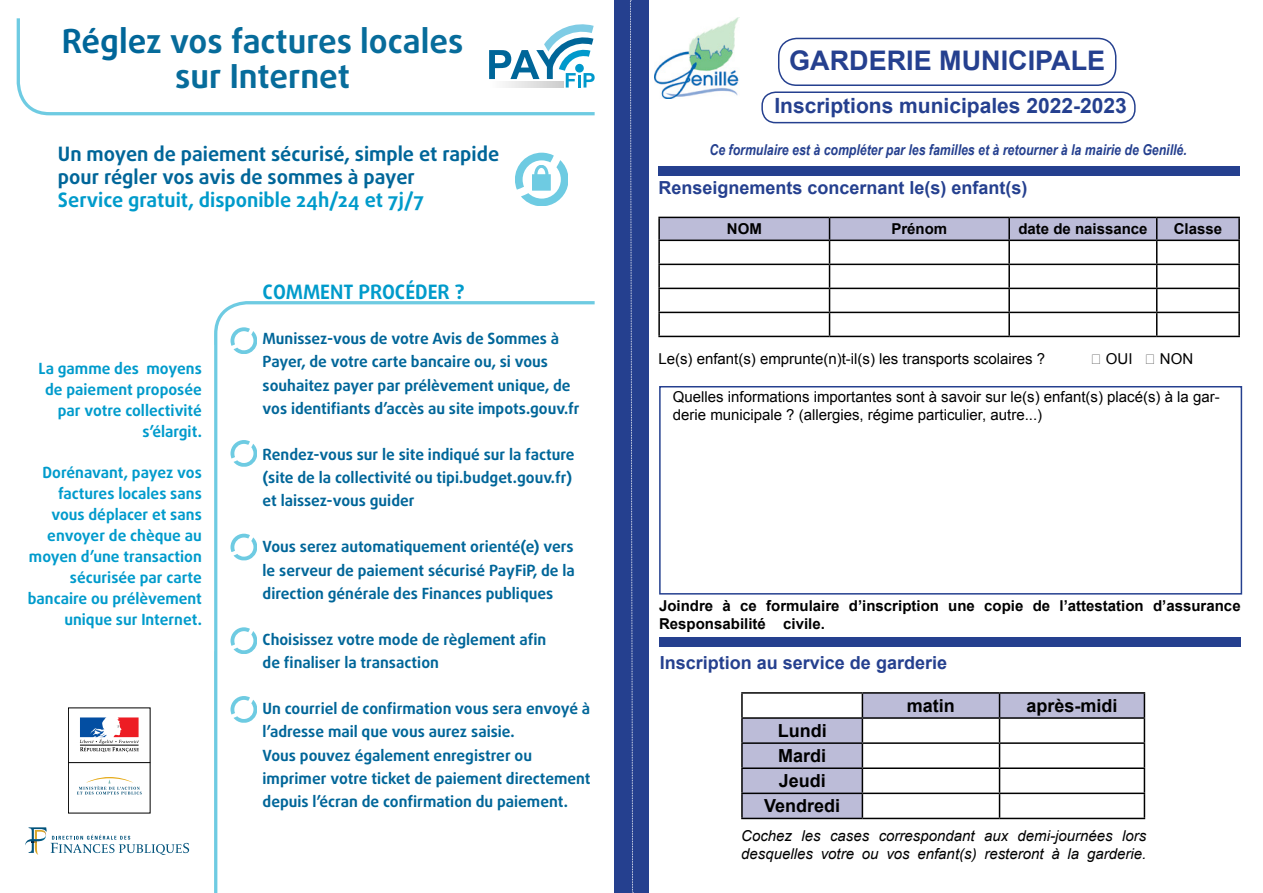
<style>
.page{position:relative;width:1263px;height:893px;background:#fff}
.page>*{position:absolute;margin:0;border:0;box-sizing:border-box;transform-origin:0 0}
.t1{font:700 33px/35.2px "Daxline Pro";color:#076c9b;text-align:center}
.t2{font:700 27px "Arial";color:#25408f}
.t3{font:700 21px "Arial";color:#25408f}
.t4{font:700 19.8px/23.1px "Daxline Pro";color:#069}
.t5{font:700 19.8px "Daxline Pro";color:#009bcb}
.t6{font:700 18px "Arial";color:#25408f}
.t7{font:700 18px/25px "Arial";color:#000;text-align:center}
.t8{font:700 15.45px/23.1px "Daxline Pro";color:#069}
.t9{font:700 15.45px/20.9px "Daxline Pro";color:#009bcc;text-align:right}
.t10{font:15px/18px "Arial";color:#000}
.t11{font:700 15px/18px "Arial";color:#000}
.t12{font:italic 15px/18px "Arial";color:#000}
.t13{font:italic 700 15px "Arial Narrow";color:#25408f}
.s1{color:#069}
</style>
<div class="page">
<hr style="left:658px;top:217px;width:171px;height:1px;background:#000">
<hr style="left:658px;top:218px;width:2px;height:22px;background:#000">
<hr style="left:1157px;top:217px;width:83px;height:1px;background:#000">
<hr style="left:1238px;top:218px;width:2px;height:22px;background:#000">
<hr style="left:658px;top:240px;width:171px;height:1px;background:#000">
<hr style="left:658px;top:241px;width:2px;height:23px;background:#000">
<hr style="left:1157px;top:240px;width:83px;height:1px;background:#000">
<hr style="left:1238px;top:241px;width:2px;height:23px;background:#000">
<hr style="left:658px;top:264px;width:171px;height:1px;background:#000">
<hr style="left:658px;top:265px;width:2px;height:23px;background:#000">
<hr style="left:1157px;top:264px;width:83px;height:1px;background:#000">
<hr style="left:1238px;top:265px;width:2px;height:23px;background:#000">
<hr style="left:658px;top:288px;width:171px;height:1px;background:#000">
<hr style="left:658px;top:289px;width:2px;height:23px;background:#000">
<hr style="left:1157px;top:288px;width:83px;height:1px;background:#000">
<hr style="left:1238px;top:289px;width:2px;height:23px;background:#000">
<hr style="left:658px;top:312px;width:171px;height:1px;background:#000">
<hr style="left:658px;top:313px;width:2px;height:23px;background:#000">
<hr style="left:1157px;top:312px;width:83px;height:1px;background:#000">
<svg style="left:659px;top:217px;width:580px;height:119px"></svg>
<hr style="left:1238px;top:313px;width:2px;height:23px;background:#000">
<hr style="left:658px;top:336px;width:171px;height:1px;background:#000">
<hr style="left:829px;top:336px;width:180px;height:1px;background:#000">
<hr style="left:1009px;top:336px;width:148px;height:1px;background:#000">
<hr style="left:1157px;top:336px;width:83px;height:1px;background:#000">
<svg style="left:743px;top:694px;width:401px;height:124px"></svg>
<hr style="left:741px;top:692px;width:121px;height:2px;background:#000">
<hr style="left:741px;top:694px;width:2px;height:23px;background:#000">
<hr style="left:862px;top:692px;width:137px;height:2px;background:#000">
<hr style="left:999px;top:692px;width:146px;height:2px;background:#000">
<hr style="left:741px;top:717px;width:121px;height:2px;background:#000">
<hr style="left:741px;top:719px;width:2px;height:23px;background:#000">
<hr style="left:862px;top:717px;width:137px;height:2px;background:#000">
<hr style="left:999px;top:717px;width:146px;height:2px;background:#000">
<hr style="left:741px;top:742px;width:121px;height:2px;background:#000">
<hr style="left:741px;top:744px;width:2px;height:23px;background:#000">
<hr style="left:862px;top:742px;width:137px;height:2px;background:#000">
<hr style="left:999px;top:742px;width:146px;height:2px;background:#000">
<hr style="left:741px;top:767px;width:121px;height:2px;background:#000">
<hr style="left:741px;top:769px;width:2px;height:24px;background:#000">
<hr style="left:862px;top:767px;width:137px;height:2px;background:#000">
<hr style="left:999px;top:767px;width:146px;height:2px;background:#000">
<hr style="left:741px;top:793px;width:121px;height:1px;background:#000">
<hr style="left:741px;top:794px;width:2px;height:24px;background:#000">
<hr style="left:862px;top:793px;width:137px;height:1px;background:#000">
<svg style="left:862px;top:694px;width:1px;height:124px"></svg>
<hr style="left:999px;top:793px;width:146px;height:1px;background:#000">
<svg style="left:999px;top:694px;width:1px;height:124px"></svg>
<svg style="left:1144px;top:694px;width:1px;height:124px"></svg>
<hr style="left:741px;top:818px;width:121px;height:1px;background:#000">
<hr style="left:862px;top:818px;width:137px;height:1px;background:#000">
<hr style="left:999px;top:818px;width:146px;height:1px;background:#000">
<div style="left:614px;top:0;width:34px;height:893px;background:#25408f"></div>
<div style="left:658px;top:166px;width:582px;height:10px;background:#25408f"></div>
<div style="left:778px;top:38px;width:338px;height:48px;border:2px solid #25408f;border-radius:18px"></div>
<div style="left:761px;top:91px;width:374px;height:32px;border:2px solid #25408f;border-radius:14px"></div>
<div style="left:659px;top:386px;width:583px;height:209px;border:2px solid #25408f"></div>
<div style="left:659px;top:637px;width:582px;height:9px;background:#25408f"></div>
<img style="left:654px;top:17px;width:85px;height:82px">
<svg style="left:16px;top:18px;width:579px;height:98px"></svg>
<svg style="left:214px;top:301px;width:381px;height:592px"></svg>
<svg style="left:515px;top:153px;width:53px;height:53px"></svg>
<svg style="left:230px;top:327px;width:27px;height:27px"></svg>
<svg style="left:230px;top:440px;width:27px;height:27px"></svg>
<svg style="left:230px;top:534px;width:27px;height:26px"></svg>
<svg style="left:230px;top:627px;width:27px;height:27px"></svg>
<svg style="left:230px;top:696px;width:27px;height:27px"></svg>
<hr style="left:68px;top:762px;width:82px;height:1px;background:#000">
<svg style="left:77px;top:777px;width:65px;height:17px"></svg>
<svg style="left:80px;top:717px;width:59px;height:35px"></svg>
<svg style="left:25px;top:827px;width:164px;height:28px"></svg>
<svg style="left:630px;top:0;width:3px;height:893px"></svg>
<h1 class="t1" style="left:62px;top:23px;width:403px"><span class="s1">Régle</span>z vos factures locales sur Internet</h1>
<p class="t4" style="left:58px;top:142px;width:443px">Un moyen de paiement sécurisé, simple et rapide pour régler vos avis de sommes à payer</p>
<p class="t5" style="left:58px;top:187px;width:368px">Service gratuit, disponible 24h/24 et 7j/7</p>
<p class="t9" style="left:38px;top:358px;width:165px">La gamme des moyens de paiement proposée par votre collectivité s’élargit.</p>
<p class="t9" style="left:28px;top:463px;width:176px">Dorénavant, payez vos factures locales sans vous déplacer et sans envoyer de chèque au moyen d’une transaction sécurisée par carte bancaire ou prélèvement unique sur Internet.</p>
<p class="t5" style="left:263px;top:278px;width:204px">COMMENT PROCÉDER ?</p>
<p class="t8" style="left:263px;top:327px;width:319px">Munissez-vous de votre Avis de Sommes à Payer, de votre carte bancaire ou, si vous souhaitez payer par prélèvement unique, de vos identifiants d’accès au site impots.gouv.fr</p>
<p class="t8" style="left:263px;top:443px;width:314px">Rendez-vous sur le site indiqué sur la facture (site de la collectivité ou tipi.budget.gouv.fr) et laissez-vous guider</p>
<p class="t8" style="left:263px;top:535px;width:314px;text-align:justify">Vous serez automatiquement orienté(e) vers le serveur de paiement sécurisé PayFiP, de la direction générale des Finances publiques</p>
<p class="t8" style="left:263px;top:628px;width:285px">Choisissez votre mode de règlement afin de finaliser la transaction</p>
<p class="t8" style="left:263px;top:697px;width:330px">Un courriel de confirmation vous sera envoyé à l’adresse mail que vous aurez saisie.<br>Vous pouvez également enregistrer ou imprimer votre ticket de paiement directement depuis l’écran de confirmation du paiement.</p>
<h2 class="t2" style="left:789px;top:42px;width:318px">GARDERIE MUNICIPALE</h2>
<h3 class="t3" style="left:774px;top:91px;width:354px">Inscriptions municipales 2022-2023</h3>
<p class="t13" style="left:709px;top:138px;width:479px">Ce formulaire est à compléter par les familles et à retourner à la mairie de Genillé.</p>
<p class="t6" style="left:658px;top:175px;width:371px">Renseignements concernant le(s) enfant(s)</p>
<p class="t11" style="left:727px;top:220px;width:36px">NOM</p>
<p class="t11" style="left:891px;top:220px;width:57px">Prénom</p>
<p class="t11" style="left:1018px;top:220px;width:131px">date de naissance</p>
<p class="t11" style="left:1174px;top:220px;width:50px">Classe</p>
<p class="t10" style="left:658px;top:350px;width:388px">Le(s) enfant(s) emprunte(n)t-il(s) les transports scolaires ?</p>
<p class="t10" style="left:1106px;top:350px;width:28px">OUI</p>
<p class="t10" style="left:1160px;top:350px;width:35px">NON</p>
<p class="t10" style="left:673px;top:388px;width:548px">Quelles informations importantes sont à savoir sur le(s) enfant(s) placé(s) à la gar&shy;derie municipale ? (allergies, régime particulier, autre...)</p>
<p class="t11" style="left:659px;top:597px;width:583px">Joindre à ce formulaire d’inscription une copie de l’attestation d’assurance<br>Responsabilité civile.</p>
<p class="t6" style="left:660px;top:650px;width:289px">Inscription au service de garderie</p>
<p class="t7" style="left:764px;top:718px;width:78px">Lundi<br>Mardi<br>Jeudi<br>Vendredi</p>
<p class="t7" style="left:907px;top:693px;width:50px">matin</p>
<p class="t7" style="left:1026px;top:693px;width:93px">après-midi</p>
<p class="t12" style="left:741px;top:827px;width:406px">Cochez les cases correspondant aux demi-journées lors desquelles votre ou vos enfant(s) resteront à la garderie.</p>
</div>
